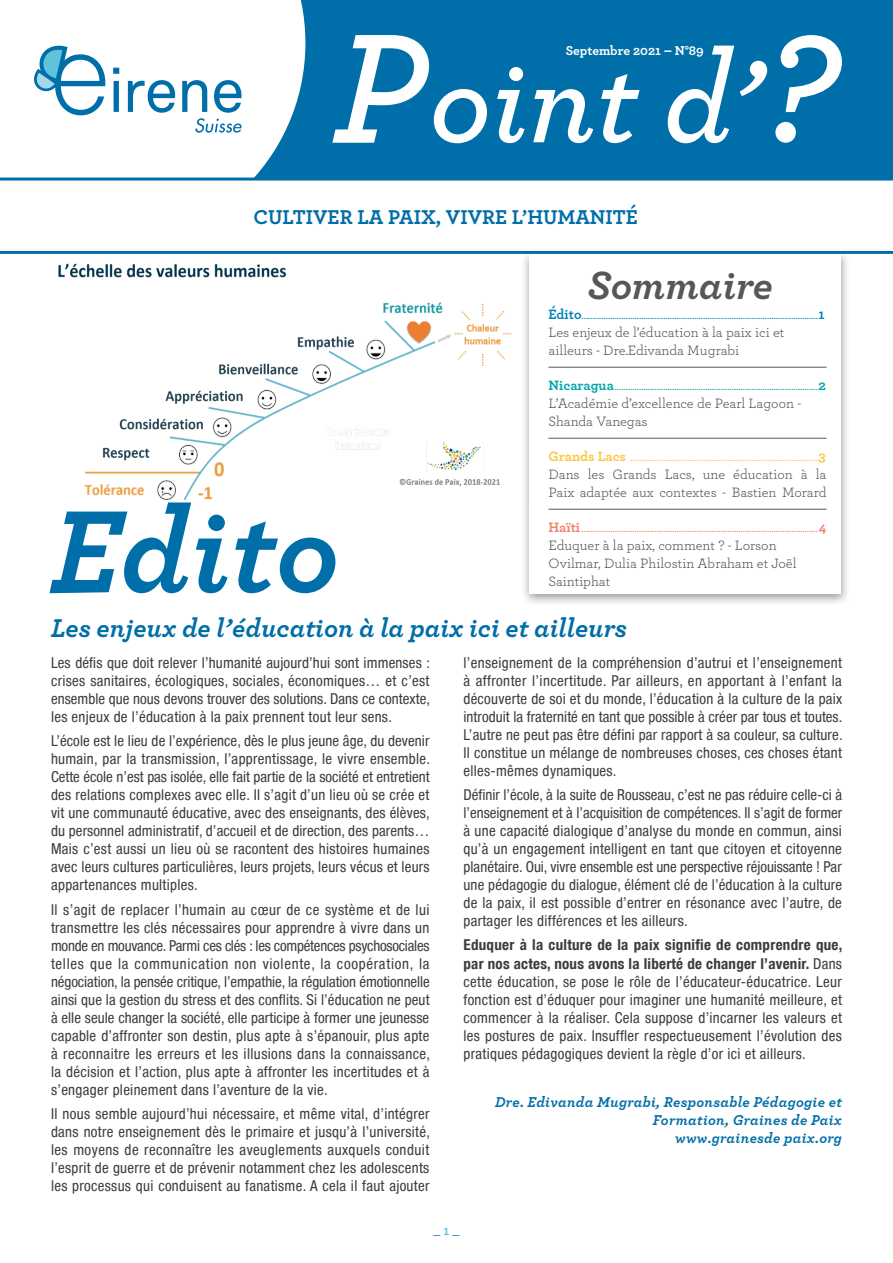
<style>
.page{position:relative;width:893px;height:1263px;background:#fff}
.page>*{position:absolute;margin:0;border:0;box-sizing:border-box;transform-origin:0 0}
.t1{font:italic 700 41.25px "Archer";color:#575756}
.t2{font:italic 700 27px "Archer";color:#006ea8}
.t3{font:700 21px "Archer";color:#006ea8}
.t4{font:condensed 15px/18px "Helvetica Neue Condensed";letter-spacing:.02em;color:#3c3c3b;text-align:justify}
.t5{font:italic 700 15px/18px "Archer";letter-spacing:.02em;color:#006ea8;text-align:right}
.t6{font:14.25px/18px "Archer";color:#575756}
.t7{font:700 13.5px "Archer";color:#fff}
.t8{font:13.5px "Archer";color:#006ea8}
.t9{font:12px "Archer";color:#0085b9}
.t10{font:12px "Archer";color:#f0816f}
.t11{font:12px "Archer";color:#00a6aa}
.t12{font:12px "Archer";color:#fdc744}
.s1{font-weight:700;font-size:14.25px}
.s2{font-weight:700}
.s3{font-weight:700;color:#61c3d9}
</style>
<div class="page">
<img style="left:58px;top:263px;width:454px;height:237px">
<div style="left:0;top:0;width:893px;height:192px;background:#006ea8"></div>
<svg style="left:50px;top:502px;width:285px;height:91px"></svg>
<svg style="left:775px;top:35px;width:67px;height:108px"></svg>
<svg style="left:332px;top:35px;width:435px;height:108px"></svg>
<div style="left:0;top:0;width:305px;height:178px;background:#fff"></div>
<svg style="left:113px;top:68px;width:6px;height:44px"></svg>
<svg style="left:128px;top:80px;width:47px;height:33px"></svg>
<svg style="left:182px;top:80px;width:60px;height:53px"></svg>
<svg style="left:33px;top:44px;width:72px;height:71px"></svg>
<div style="left:520px;top:249px;width:330px;height:358px;background:#000;opacity:.4"></div>
<div style="left:530px;top:254px;width:311px;height:339px;background:#fff"></div>
<hr style="left:548px;top:367px;width:278px;height:1px;background:#575756">
<hr style="left:548px;top:438px;width:278px;height:1px;background:#575756">
<hr style="left:548px;top:509px;width:278px;height:1px;background:#575756">
<hr style="left:0;top:251px;width:893px;height:3px;background:#006ea8">
<div style="left:0;top:180px;width:893px;height:71px;background:#fff"></div>
<hr style="left:0;top:178px;width:893px;height:3px;background:#006ea8">
<p class="t7" style="left:566px;top:39px;width:139px">Septembre 2021 – N°89</p>
<h3 class="t3" style="left:254px;top:200px;width:386px">CULTIVER LA PAIX, VIVRE L’HUMANITÉ</h3>
<h1 class="t1" style="left:587px;top:253px;width:187px">Sommaire</h1>
<p class="t9" style="left:548px;top:307px;width:278px"><span class="s1">Édito</span>...........................................................................................................<span class="s1">1</span></p>
<p class="t6" style="left:548px;top:323px;width:237px">Les enjeux de l’éducation à la paix ici et ailleurs - Dre.Edivanda Mugrabi</p>
<p class="t11" style="left:548px;top:378px;width:279px"><span class="s1">Nicaragua</span>............................................................................................<span class="s1">2</span></p>
<p class="t6" style="left:548px;top:394px;width:254px">L’Académie d’excellence de Pearl Lagoon -<br>Shanda Vanegas</p>
<p class="t12" style="left:548px;top:449px;width:279px"><span class="s1">Grands Lacs</span> .....................................................................................<span class="s1">3</span></p>
<p class="t6" style="left:548px;top:465px;width:279px">Dans les Grands Lacs, une éducation à la<br>Paix adaptée aux contextes - Bastien Morard</p>
<p class="t10" style="left:548px;top:520px;width:280px"><span class="s1">Haïti</span>...........................................................................................................<span class="s1">4</span></p>
<p class="t6" style="left:548px;top:536px;width:250px">Eduquer à la paix, comment ? - Lorson<br>Ovilmar, Dulia Philostin Abraham et Joël<br>Saintiphat</p>
<h2 class="t2" style="left:51px;top:607px;width:578px">Les enjeux de l’éducation à la paix ici et ailleurs</h2>
<p class="t4" style="left:51px;top:653px;width:380px">Les défis que doit relever l’humanité aujourd’hui sont immenses : crises sanitaires, écologiques, sociales, économiques… et c’est ensemble que nous devons trouver des solutions. Dans ce contexte, les enjeux de l’éducation à la paix prennent tout leur sens.</p>
<p class="t4" style="left:51px;top:732px;width:380px">L’école est le lieu de l’expérience, dès le plus jeune âge, du devenir humain, par la transmission, l’apprentissage, le vivre ensemble.<br>Cette école n’est pas isolée, elle fait partie de la société et entretient des relations complexes avec elle. Il s’agit d’un lieu où se crée et vit une communauté éducative, avec des enseignants, des élèves, du personnel administratif, d’accueil et de direction, des parents… Mais c’est aussi un lieu où se racontent des histoires humaines avec leurs cultures particulières, leurs projets, leurs vécus et leurs appartenances multiples.</p>
<p class="t4" style="left:51px;top:900px;width:381px">Il s’agit de replacer l’humain au cœur de ce système et de lui transmettre les clés nécessaires pour apprendre à vivre dans un monde en mouvance. Parmi ces clés : les compétences psychosociales telles que la communication non violente, la coopération, la négociation, la pensée critique, l’empathie, la régulation émotionnelle ainsi que la gestion du stress et des conflits. Si l’éducation ne peut à elle seule changer la société, elle participe à former une jeunesse capable d’affronter son destin, plus apte à s’épanouir, plus apte à reconnaitre les erreurs et les illusions dans la connaissance, la décision et l’action, plus apte à affronter les incertitudes et à s’engager pleinement dans l’aventure de la vie.</p>
<p class="t4" style="left:51px;top:1104px;width:380px">Il nous semble aujourd’hui nécessaire, et même vital, d’intégrer dans notre enseignement dès le primaire et jusqu’à l’université, les moyens de reconnaître les aveuglements auxquels conduit l’esprit de guerre et de prévenir notamment chez les adolescents les processus qui conduisent au fanatisme. A cela il faut ajouter</p>
<p class="t4" style="left:463px;top:653px;width:381px">l’enseignement de la compréhension d’autrui et l’enseignement à affronter l’incertitude. Par ailleurs, en apportant à l’enfant la découverte de soi et du monde, l’éducation à la culture de la paix introduit la fraternité en tant que possible à créer par tous et toutes.<br>L’autre ne peut pas être défini par rapport à sa couleur, sa culture.<br>Il constitue un mélange de nombreuses choses, ces choses étant elles-mêmes dynamiques.</p>
<p class="t4" style="left:463px;top:786px;width:380px">Définir l’école, à la suite de Rousseau, c’est ne pas réduire celle-ci à l’enseignement et à l’acquisition de compétences. Il s’agit de former à une capacité dialogique d’analyse du monde en commun, ainsi qu’à un engagement intelligent en tant que citoyen et citoyenne planétaire. Oui, vivre ensemble est une perspective réjouissante ! Par une pédagogie du dialogue, élément clé de l’éducation à la culture de la paix, il est possible d’entrer en résonance avec l’autre, de partager les différences et les ailleurs.</p>
<p class="t4" style="left:463px;top:936px;width:380px"><span class="s2">Eduquer à la culture de la paix signifie de comprendre que, par nos actes, nous avons la liberté de changer l’avenir.</span> Dans cette éducation, se pose le rôle de l’éducateur-éducatrice. Leur fonction est d’éduquer pour imaginer une humanité meilleure, et commencer à la réaliser. Cela suppose d’incarner les valeurs et les postures de paix. Insuffler respectueusement l’évolution des pratiques pédagogiques devient la règle d’or ici et ailleurs.</p>
<p class="t5" style="left:495px;top:1092px;width:348px">Dre. Edivanda Mugrabi, Responsable Pédagogie et<br>Formation, Graines de Paix<br>www.grainesde paix.org</p>
<p class="t8" style="left:434px;top:1220px;width:27px">_ <span class="s3">1</span> _</p>
</div>
